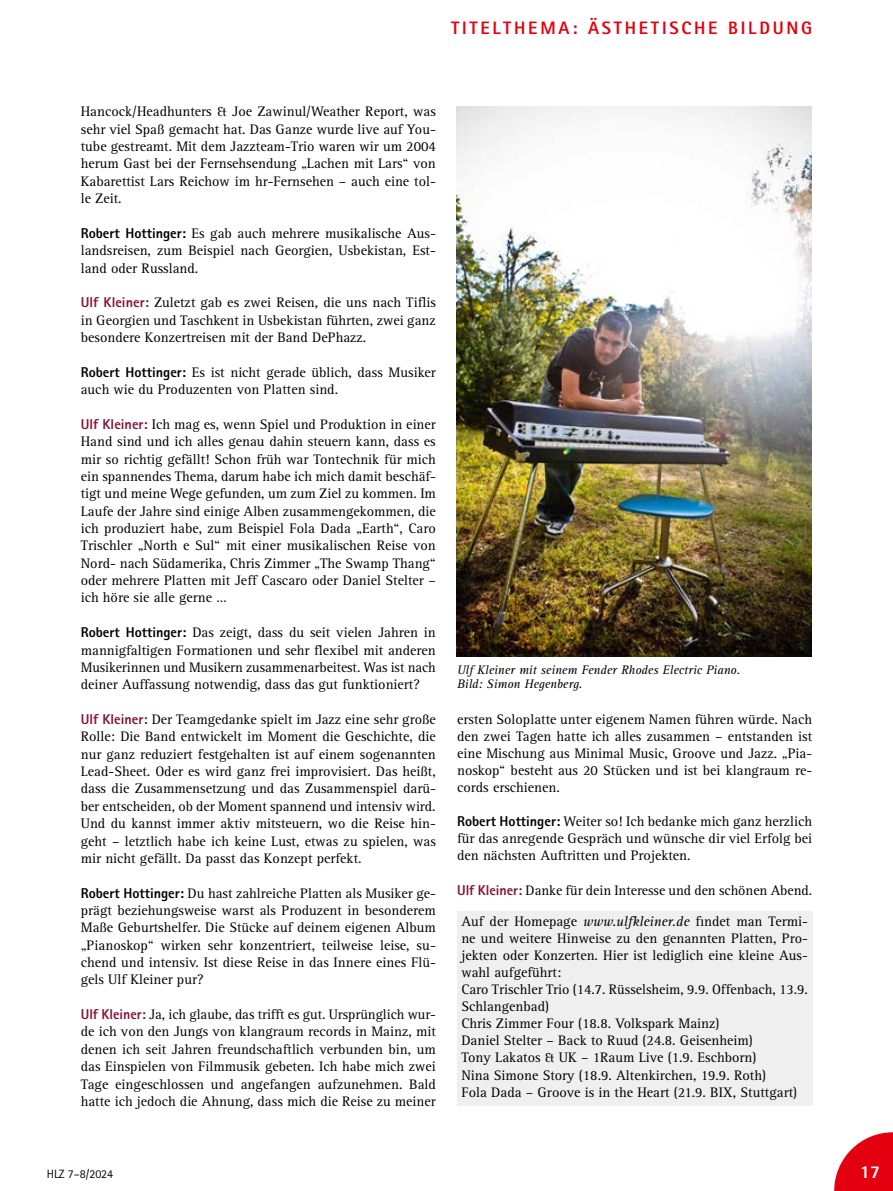
<style>
.page{position:relative;width:893px;height:1191px;background:#fff}
.page>*{position:absolute;margin:0;border:0;box-sizing:border-box;transform-origin:0 0}
.t1{font:800 18px "Rotis Sans Serif Std";letter-spacing:.15em;color:#e3000f}
.t2{font:800 18px "Rotis Sans Serif Std";color:#fff}
.t3{font:14.25px/17.4px "Rotis Serif Std";color:#000;text-align:justify}
.t4{font:italic 12.75px/14.4px "Rotis Serif Std";color:#000}
.t5{font:12px "Rotis Sans Serif Std";color:#000}
.s1{font-family:"Rotis Sans Serif Std";font-weight:800}
.s2{font-family:"Rotis Sans Serif Std";font-weight:800;color:#851437}
.s3{font-style:italic}
</style>
<div class="page">
<svg style="left:834px;top:1132px;width:59px;height:59px"></svg>
<img style="left:457px;top:106px;width:355px;height:551px">
<div style="left:457px;top:911px;width:355px;height:195px;background:#efefef"></div>
<p class="t1" style="left:451px;top:16px;width:363px">TITELTHEMA: ÄSTHETISCHE BILDUNG</p>
<p class="t3" style="left:81px;top:103px;width:357px">Hancock/Headhunters &amp; Joe Zawinul/Weather Report, was sehr viel Spaß gemacht hat. Das Ganze wurde live auf You&shy;tube gestreamt. Mit dem Jazzteam-Trio waren wir um 2004 herum Gast bei der Fernsehsendung „Lachen mit Lars“ von Kabarettist Lars Reichow im hr-Fernsehen – auch eine tol&shy;le Zeit.</p>
<p class="t3" style="left:81px;top:225px;width:357px"><span class="s1">Robert Hottinger:</span> Es gab auch mehrere musikalische Aus&shy;landsreisen, zum Beispiel nach Georgien, Usbekistan, Est&shy;land oder Russland.</p>
<p class="t3" style="left:81px;top:294px;width:357px"><span class="s2">Ulf Kleiner:</span> Zuletzt gab es zwei Reisen, die uns nach Tiflis in Georgien und Taschkent in Usbekistan führten, zwei ganz besondere Konzertreisen mit der Band DePhazz.</p>
<p class="t3" style="left:81px;top:364px;width:357px"><span class="s1">Robert Hottinger:</span> Es ist nicht gerade üblich, dass Musiker auch wie du Produzenten von Platten sind.</p>
<p class="t3" style="left:81px;top:416px;width:357px"><span class="s2">Ulf Kleiner:</span> Ich mag es, wenn Spiel und Produktion in einer Hand sind und ich alles genau dahin steuern kann, dass es mir so richtig gefällt! Schon früh war Tontechnik für mich ein spannendes Thema, darum habe ich mich damit beschäf&shy;tigt und meine Wege gefunden, um zum Ziel zu kommen. Im Laufe der Jahre sind einige Alben zusammengekommen, die ich produziert habe, zum Beispiel Fola Dada „Earth“, Caro Trischler „North e Sul“ mit einer musikalischen Reise von Nord- nach Südamerika, Chris Zimmer „The Swamp Thang“ oder mehrere Platten mit Jeff Cascaro oder Daniel Stelter – ich höre sie alle gerne …</p>
<p class="t3" style="left:81px;top:624px;width:357px"><span class="s1">Robert Hottinger:</span> Das zeigt, dass du seit vielen Jahren in mannigfaltigen Formationen und sehr flexibel mit anderen Musikerinnen und Musikern zusammenarbeitest. Was ist nach deiner Auffassung notwendig, dass das gut funktioniert?</p>
<p class="t3" style="left:81px;top:711px;width:357px"><span class="s2">Ulf Kleiner:</span> Der Teamgedanke spielt im Jazz eine sehr große Rolle: Die Band entwickelt im Moment die Geschichte, die nur ganz reduziert festgehalten ist auf einem sogenannten Lead-Sheet. Oder es wird ganz frei improvisiert. Das heißt, dass die Zusammensetzung und das Zusammenspiel darü&shy;ber entscheiden, ob der Moment spannend und intensiv wird.<br>Und du kannst immer aktiv mitsteuern, wo die Reise hin&shy;geht – letztlich habe ich keine Lust, etwas zu spielen, was mir nicht gefällt. Da passt das Konzept perfekt.</p>
<p class="t3" style="left:81px;top:884px;width:357px"><span class="s1">Robert Hottinger:</span> Du hast zahlreiche Platten als Musiker ge&shy;prägt beziehungsweise warst als Produzent in besonderem Maße Geburtshelfer. Die Stücke auf deinem eigenen Album „Pianoskop“ wirken sehr konzentriert, teilweise leise, su&shy;chend und intensiv. Ist diese Reise in das Innere eines Flü&shy;gels Ulf Kleiner pur?</p>
<p class="t3" style="left:81px;top:1006px;width:357px"><span class="s2">Ulf Kleiner:</span> Ja, ich glaube, das trifft es gut. Ursprünglich wur&shy;de ich von den Jungs von klangraum records in Mainz, mit denen ich seit Jahren freundschaftlich verbunden bin, um das Einspielen von Filmmusik gebeten. Ich habe mich zwei Tage eingeschlossen und angefangen aufzunehmen. Bald hatte ich jedoch die Ahnung, dass mich die Reise zu meiner</p>
<p class="t4" style="left:457px;top:663px;width:285px">Ulf Kleiner mit seinem Fender Rhodes Electric Piano.<br>Bild: Simon Hegenberg.</p>
<p class="t3" style="left:457px;top:710px;width:357px">ersten Soloplatte unter eigenem Namen führen würde. Nach den zwei Tagen hatte ich alles zusammen – entstanden ist eine Mischung aus Minimal Music, Groove und Jazz. „Pia&shy;noskop“ besteht aus 20 Stücken und ist bei klangraum re&shy;cords erschienen.</p>
<p class="t3" style="left:457px;top:813px;width:357px"><span class="s1">Robert Hottinger:</span> Weiter so! Ich bedanke mich ganz herzlich für das anregende Gespräch und wünsche dir viel Erfolg bei den nächsten Auftritten und Projekten.</p>
<p class="t3" style="left:457px;top:881px;width:357px"><span class="s2">Ulf Kleiner:</span> Danke für dein Interesse und den schönen Abend.</p>
<p class="t3" style="left:461px;top:912px;width:348px;text-align:left">Auf der Homepage <span class="s3">www.ulfkleiner.de</span> findet man Termi&shy;ne und weitere Hinweise zu den genannten Platten, Pro&shy;jekten oder Konzerten. Hier ist lediglich eine kleine Aus&shy;wahl aufgeführt:<br>Caro Trischler Trio (14.7. Rüsselsheim, 9.9. Offenbach, 13.9.<br>Schlangenbad)<br>Chris Zimmer Four (18.8. Volkspark Mainz)<br>Daniel Stelter – Back to Ruud (24.8. Geisenheim)<br>Tony Lakatos &amp; UK – 1Raum Live (1.9. Eschborn)<br>Nina Simone Story (18.9. Altenkirchen, 19.9. Roth)<br>Fola Dada – Groove is in the Heart (21.9. BIX, Stuttgart)</p>
<p class="t5" style="left:47px;top:1167px;width:68px">HLZ 7–8/2024</p>
<p class="t2" style="left:860px;top:1160px;width:22px">17</p>
</div>
